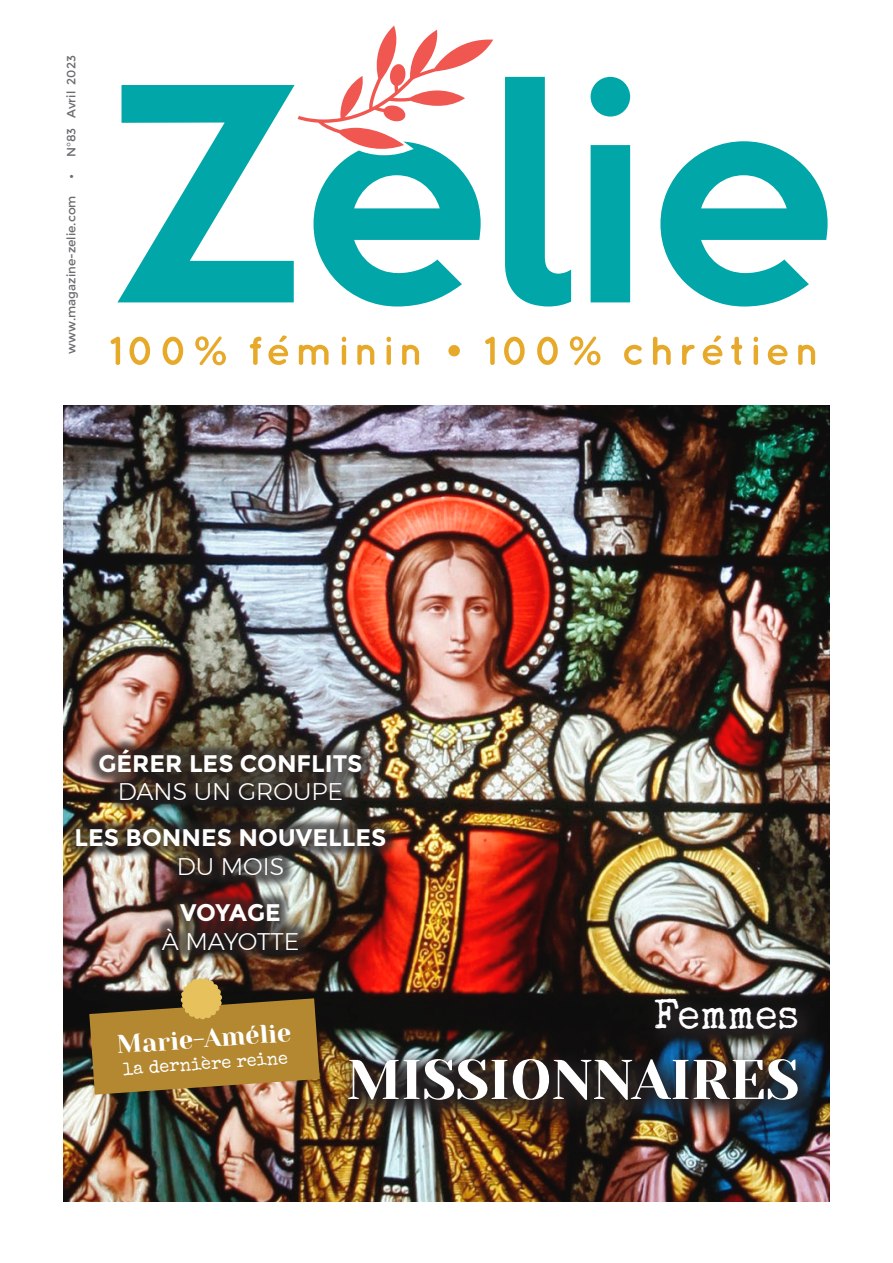
<style>
.page{position:relative;width:893px;height:1263px;background:#fff}
.page>*{position:absolute;margin:0;border:0;box-sizing:border-box;transform-origin:0 0}
.t1{font:55.8px "Yeseva One";color:#fff}
.t2{font:41.4px "Special Elite";color:#fff}
.t3{font:25.5px "Yeseva One";color:#fff}
.t4{font:700 24px/28.8px "Montserrat";color:#fff;text-align:center}
.t5{font:300 24px/28.8px "Montserrat";letter-spacing:-.005em;color:#fff;text-align:center}
.t6{font:18px "Special Elite";color:#fff}
.t7{font:12px "Montserrat";color:#6c6d70}
.s1{font-weight:300}
.s2{font-weight:700}
</style>
<div class="page">
<img style="left:64px;top:405px;width:765px;height:797px">
<div style="left:63px;top:736px;width:335px;height:227px;background:#231f20;opacity:.68"></div>
<svg style="left:89px;top:978px;width:231px;height:117px;background:#987533"></svg>
<img style="left:334px;top:985px;width:489px;height:141px">
<svg style="left:505px;top:77px;width:66px;height:229px"></svg>
<svg style="left:591px;top:77px;width:39px;height:225px"></svg>
<svg style="left:660px;top:141px;width:168px;height:165px"></svg>
<svg style="left:110px;top:337px;width:10px;height:28px"></svg>
<svg style="left:129px;top:337px;width:21px;height:28px"></svg>
<svg style="left:163px;top:337px;width:20px;height:28px"></svg>
<svg style="left:195px;top:336px;width:31px;height:29px"></svg>
<svg style="left:250px;top:337px;width:11px;height:28px"></svg>
<svg style="left:268px;top:335px;width:20px;height:30px"></svg>
<svg style="left:299px;top:345px;width:30px;height:20px"></svg>
<svg style="left:342px;top:337px;width:4px;height:28px"></svg>
<svg style="left:357px;top:345px;width:17px;height:20px"></svg>
<svg style="left:387px;top:337px;width:4px;height:28px"></svg>
<svg style="left:402px;top:345px;width:17px;height:20px"></svg>
<svg style="left:448px;top:345px;width:12px;height:11px"></svg>
<svg style="left:485px;top:337px;width:10px;height:28px"></svg>
<svg style="left:504px;top:337px;width:21px;height:28px"></svg>
<svg style="left:537px;top:337px;width:21px;height:28px"></svg>
<svg style="left:570px;top:336px;width:30px;height:29px"></svg>
<svg style="left:624px;top:345px;width:18px;height:20px"></svg>
<svg style="left:653px;top:337px;width:18px;height:28px"></svg>
<svg style="left:682px;top:345px;width:13px;height:20px"></svg>
<svg style="left:703px;top:335px;width:19px;height:30px"></svg>
<svg style="left:731px;top:337px;width:11px;height:28px"></svg>
<svg style="left:754px;top:337px;width:4px;height:28px"></svg>
<svg style="left:768px;top:345px;width:19px;height:20px"></svg>
<svg style="left:798px;top:345px;width:17px;height:20px"></svg>
<svg style="left:117px;top:26px;width:376px;height:280px"></svg>
<p class="t7" style="left:64px;top:179px;width:125px;rotate:-90deg">• N°83 Avril 2023</p>
<p class="t7" style="left:64px;top:354px;width:160px;rotate:-90deg">www.magazine-zelie.com</p>
<p class="t4" style="left:98px;top:749px;width:266px">GÉRER LES CONFLITS<br><span class="s1">DANS UN GROUPE</span></p>
<p class="t4" style="left:75px;top:823px;width:313px">LES BONNES NOUVELLES<br><span class="s1">DU MOIS</span></p>
<p class="t5" style="left:162px;top:898px;width:139px"><span class="s2">VOYAGE<br></span>À MAYOTTE</p>
<p class="t3" style="left:115px;top:1026px;width:176px;rotate:-4deg">Marie-Amélie</p>
<p class="t6" style="left:123px;top:1057px;width:166px;rotate:-4deg">la dernière reine</p>
<p class="t2" style="left:654px;top:989px;width:147px">Femmes</p>
<p class="t1" style="left:346px;top:1039px;width:454px">MISSIONNAIRES</p>
</div>
